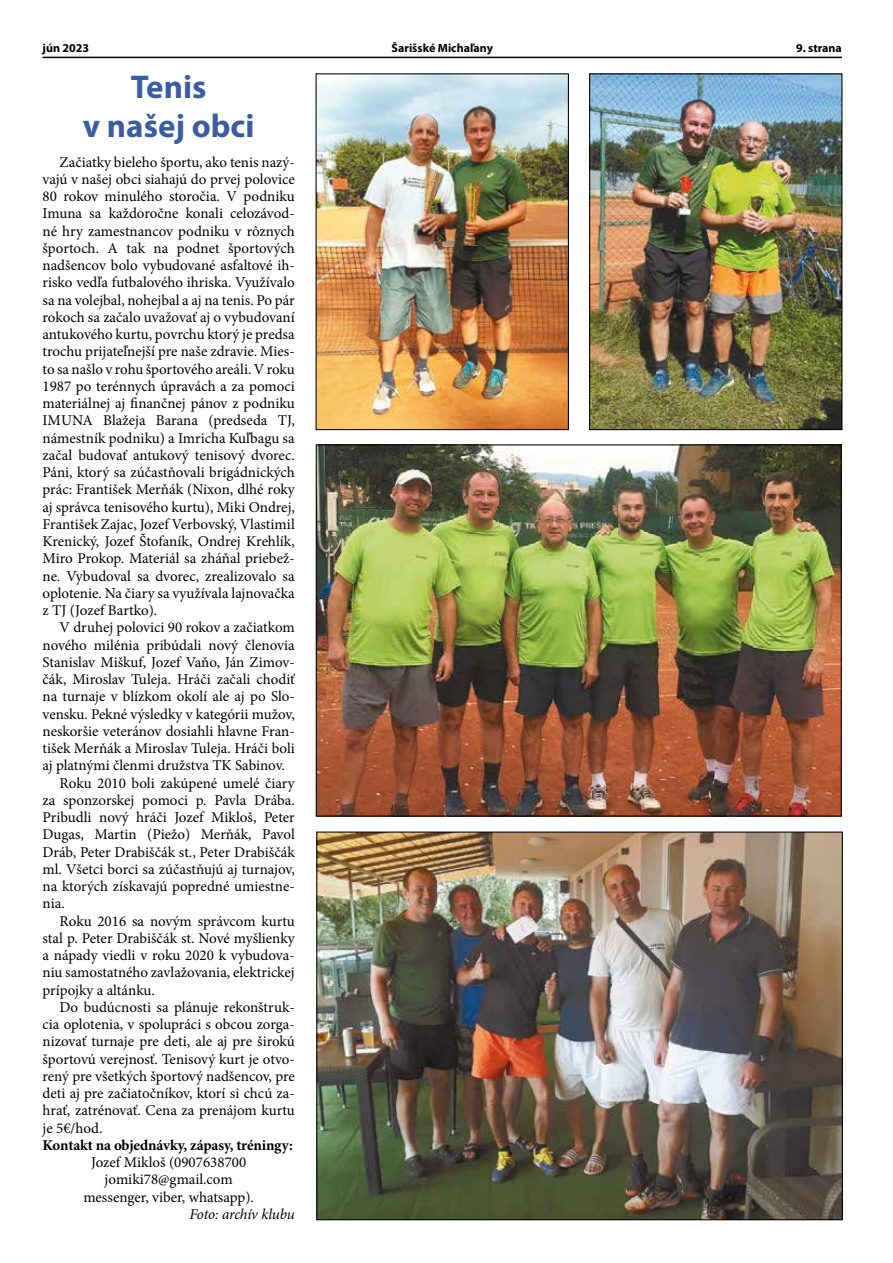
<style>
.page{position:relative;width:893px;height:1263px;background:#fff}
.page>*{position:absolute;margin:0;border:0;box-sizing:border-box;transform-origin:0 0}
.t1{font:700 33px/39px "Myriad Pro";color:#3a5da1;text-align:center}
.t2{font:15px/17.2px "Minion Pro";color:#000;text-align:justify}
.t3{font:700 15px "Minion Pro";letter-spacing:-.01em;color:#000}
.t4{font:italic 15px "Minion Pro";letter-spacing:-.015em;color:#000}
.t5{font:700 12px "Myriad Pro";color:#000}
</style>
<div class="page">
<hr style="left:43px;top:57px;width:799px;height:1px;background:#000">
<img style="left:591px;top:75px;width:249px;height:353px">
<div style="left:589px;top:73px;width:253px;height:357px;border:1px solid #000"></div>
<img style="left:318px;top:75px;width:249px;height:353px">
<div style="left:316px;top:73px;width:253px;height:357px;border:1px solid #000"></div>
<img style="left:318px;top:446px;width:522px;height:368px">
<img style="left:318px;top:833px;width:523px;height:385px">
<p class="t5" style="left:43px;top:40px;width:48px">jún 2023</p>
<p class="t5" style="left:392px;top:40px;width:103px">Šarišské Michaľany</p>
<p class="t5" style="left:796px;top:40px;width:47px">9. strana</p>
<h1 class="t1" style="left:83px;top:66px;width:173px">Tenis<br>v našej obci</h1>
<p class="t2" style="left:43px;top:153px;width:254px;text-indent:17px">Začiatky bieleho športu, ako tenis nazý&shy;vajú v našej obci siahajú do prvej polovice 80 rokov minulého storočia. V podniku Imuna sa každoročne konali celozávod&shy;né hry zamestnancov podniku v rôznych športoch. A tak na podnet športových nadšencov bolo vybudované asfaltové ih&shy;risko vedľa futbalového ihriska. Využívalo sa na volejbal, nohejbal a aj na tenis. Po pár rokoch sa začalo uvažovať aj o vybudovaní antukového kurtu, povrchu ktorý je predsa trochu prijateľnejší pre naše zdravie. Mies&shy;to sa našlo v rohu športového areáli. V roku 1987 po terénnych úpravách a za pomoci materiálnej aj finančnej pánov z podniku IMUNA Blažeja Barana (predseda TJ, námestník podniku) a Imricha Kuľbagu sa začal budovať antukový tenisový dvorec.<br>Páni, ktorý sa zúčastňovali brigádnických prác: František Merňák (Nixon, dlhé roky aj správca tenisového kurtu), Miki Ondrej, František Zajac, Jozef Verbovský, Vlastimil Krenický, Jozef Štofaník, Ondrej Krehlík, Miro Prokop. Materiál sa zháňal priebež&shy;ne. Vybudoval sa dvorec, zrealizovalo sa oplotenie. Na čiary sa využívala lajnovačka z TJ (Jozef Bartko).</p>
<p class="t2" style="left:60px;top:619px;width:237px">V druhej polovici 90 rokov a začiatkom</p>
<p class="t2" style="left:43px;top:636px;width:254px">nového milénia pribúdali nový členovia</p>
<p class="t2" style="left:43px;top:653px;width:254px">Stanislav Miškuf, Jozef Vaňo, Ján Zimov-</p>
<p class="t2" style="left:43px;top:671px;width:254px">čák, Miroslav Tuleja. Hráči začali chodiť</p>
<p class="t2" style="left:43px;top:688px;width:254px">na turnaje v blízkom okolí ale aj po Slo-</p>
<p class="t2" style="left:43px;top:705px;width:254px">vensku. Pekné výsledky v kategórii mužov,</p>
<p class="t2" style="left:43px;top:722px;width:254px">neskoršie veteránov dosiahli hlavne Fran-</p>
<p class="t2" style="left:43px;top:740px;width:254px">tišek Merňák a Miroslav Tuleja. Hráči boli</p>
<p class="t2" style="left:43px;top:757px;width:244px">aj platnými členmi družstva TK Sabinov.</p>
<p class="t2" style="left:60px;top:774px;width:237px">Roku 2010 boli zakúpené umelé čiary</p>
<p class="t2" style="left:43px;top:791px;width:254px">za sponzorskej pomoci p. Pavla Drába.</p>
<p class="t2" style="left:43px;top:809px;width:254px">Pribudli nový hráči Jozef Mikloš, Peter</p>
<p class="t2" style="left:43px;top:826px;width:254px">Dugas, Martin (Piežo) Merňák, Pavol</p>
<p class="t2" style="left:43px;top:843px;width:254px">Dráb, Peter Drabiščák st., Peter Drabiščák</p>
<p class="t2" style="left:43px;top:860px;width:254px">ml. Všetci borci sa zúčastňujú aj turnajov,</p>
<p class="t2" style="left:43px;top:878px;width:254px">na ktorých získavajú popredné umiestne-</p>
<p class="t2" style="left:43px;top:895px;width:24px">nia.</p>
<p class="t2" style="left:60px;top:912px;width:237px">Roku 2016 sa novým správcom kurtu</p>
<p class="t2" style="left:43px;top:929px;width:254px">stal p. Peter Drabiščák st. Nové myšlienky</p>
<p class="t2" style="left:43px;top:947px;width:254px">a nápady viedli v roku 2020 k vybudova-</p>
<p class="t2" style="left:43px;top:964px;width:254px">niu samostatného zavlažovania, elektrickej</p>
<p class="t2" style="left:43px;top:981px;width:114px">prípojky a altánku.</p>
<p class="t2" style="left:60px;top:998px;width:237px">Do budúcnosti sa plánuje rekonštruk-</p>
<p class="t2" style="left:43px;top:1016px;width:254px">cia oplotenia, v spolupráci s obcou zorga-</p>
<p class="t2" style="left:43px;top:1033px;width:254px">nizovať turnaje pre deti, ale aj pre širokú</p>
<p class="t2" style="left:43px;top:1050px;width:254px">športovú verejnosť. Tenisový kurt je otvo-</p>
<p class="t2" style="left:43px;top:1067px;width:254px">rený pre všetkých športový nadšencov, pre</p>
<p class="t2" style="left:43px;top:1085px;width:254px">deti aj pre začiatočníkov, ktorí si chcú za-</p>
<p class="t2" style="left:43px;top:1102px;width:254px">hrať, zatrénovať. Cena za prenájom kurtu</p>
<p class="t2" style="left:43px;top:1119px;width:62px">je 5€/hod.</p>
<p class="t3" style="left:43px;top:1136px;width:252px">Kontakt na objednávky, zápasy, tréningy:</p>
<p class="t2" style="left:83px;top:1154px;width:172px;text-align:center">Jozef Mikloš (0907638700 jomiki78@gmail.com messenger, viber, whatsapp).</p>
<p class="t4" style="left:189px;top:1204px;width:107px">Foto: archív klubu</p>
</div>
